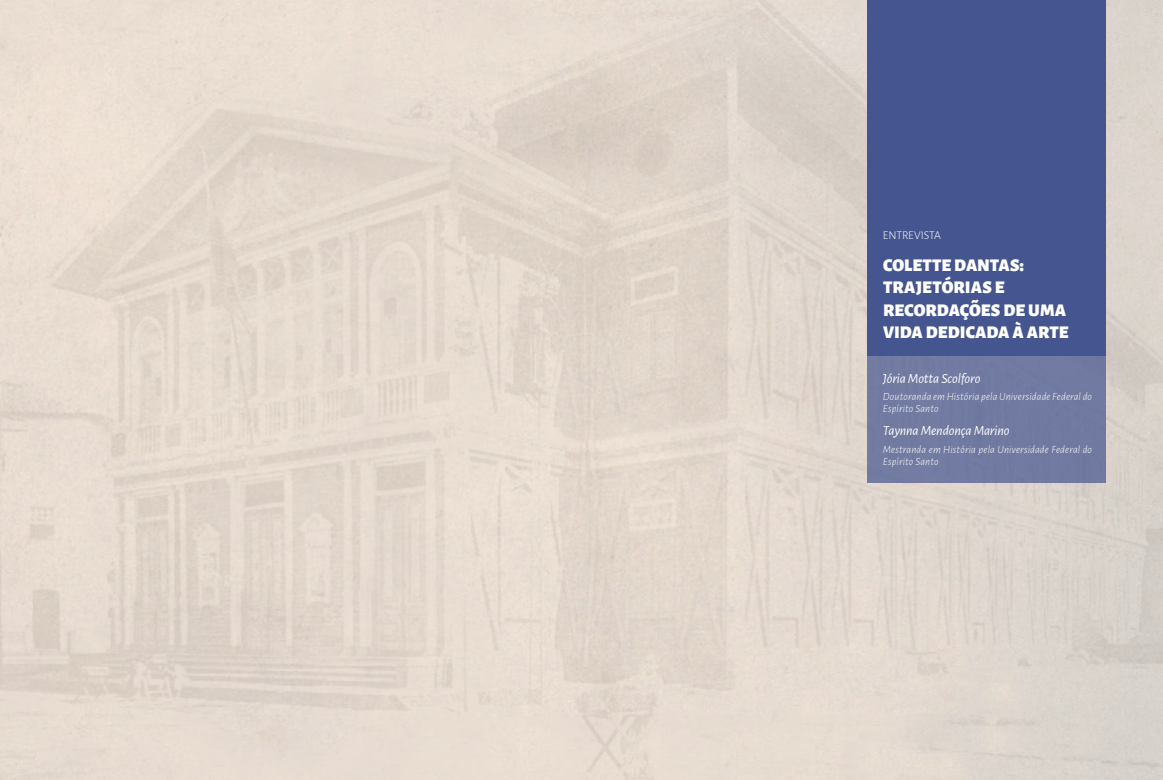
<style>
.page{position:relative;width:1163px;height:780px;background:#fff}
.page>*{position:absolute;margin:0;border:0;box-sizing:border-box;transform-origin:0 0}
.t1{font:900 18px/22px "Alegreya Sans";letter-spacing:.005em;color:#fff}
.t2{font:italic 14px "Alegreya Sans";letter-spacing:-.01em;color:#fff}
.t3{font:300 12px "Alegreya Sans";letter-spacing:-.01em;color:#fff}
.t4{font:italic 300 11px/12px "Alegreya Sans";letter-spacing:.015em;color:#fff}
</style>
<div class="page">
<div style="left:867px;top:0;width:239px;height:356px;background:#44558f"></div>
<div style="left:867px;top:356px;width:239px;height:126px;background:#717ba1"></div>
<p class="t3" style="left:882px;top:227px;width:60px">ENTREVISTA</p>
<h1 class="t1" style="left:882px;top:253px;width:187px">COLETTE DANTAS:<br>TRAJETÓRIAS E<br>RECORDAÇÕES DE UMA<br>VIDA DEDICADA À ARTE</h1>
<p class="t2" style="left:882px;top:369px;width:99px">Jória Motta Scolforo</p>
<p class="t4" style="left:882px;top:390px;width:211px">Doutoranda em História pela Universidade Federal do<br>Espírito Santo</p>
<p class="t2" style="left:882px;top:421px;width:128px">Taynna Mendonça Marino</p>
<p class="t4" style="left:882px;top:443px;width:211px">Mestranda em História pela Universidade Federal do<br>Espírito Santo</p>
</div>
